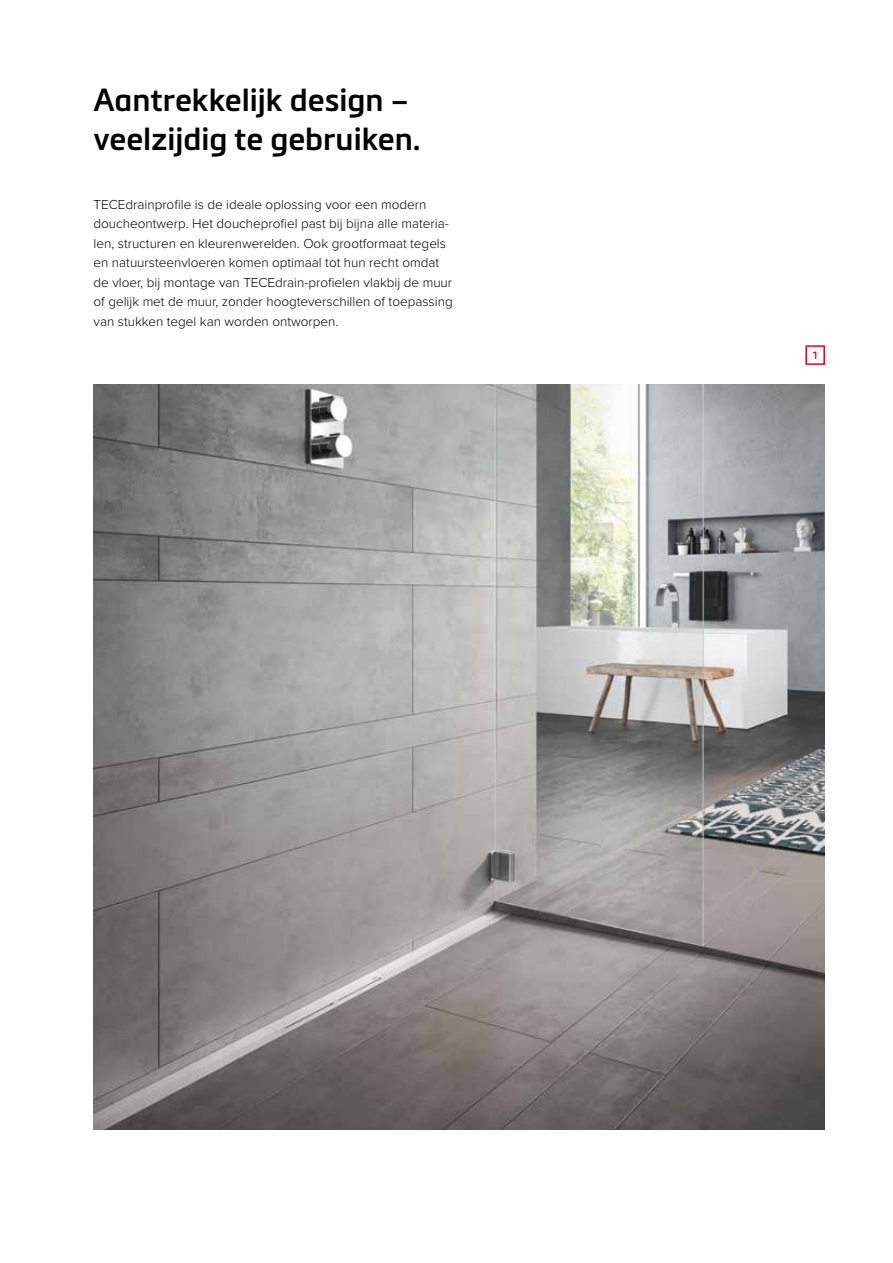
<style>
.page{position:relative;width:893px;height:1263px;background:#fff}
.page>*{position:absolute;margin:0;border:0;box-sizing:border-box;transform-origin:0 0}
.t1{font:600 31.5px/39px "Metronic Pro";color:#000}
.t2{font:300 13.5px/19.5px "Proxima Nova";color:#000}
.t3{font:600 10.5px "Metronic Pro";color:#d60524}
</style>
<div class="page">
<img style="left:94px;top:384px;width:731px;height:745px">
<div style="left:805px;top:345px;width:20px;height:20px;border:2px solid #d60524"></div>
<h1 class="t1" style="left:94px;top:80px;width:329px">Aantrekkelijk design – veelzijdig te gebruiken.</h1>
<p class="t2" style="left:94px;top:194px;width:361px">TECEdrainprofile is de ideale oplossing voor een modern doucheontwerp. Het doucheprofiel past bij bijna alle materia&shy;len, structuren en kleurenwerelden. Ook grootformaat tegels en natuursteenvloeren komen optimaal tot hun recht omdat de vloer, bij montage van TECEdrain-profielen vlakbij de muur of gelijk met de muur, zonder hoogteverschillen of toepassing van stukken tegel kan worden ontworpen.</p>
<p class="t3" style="left:812px;top:349px;width:8px">1</p>
</div>
